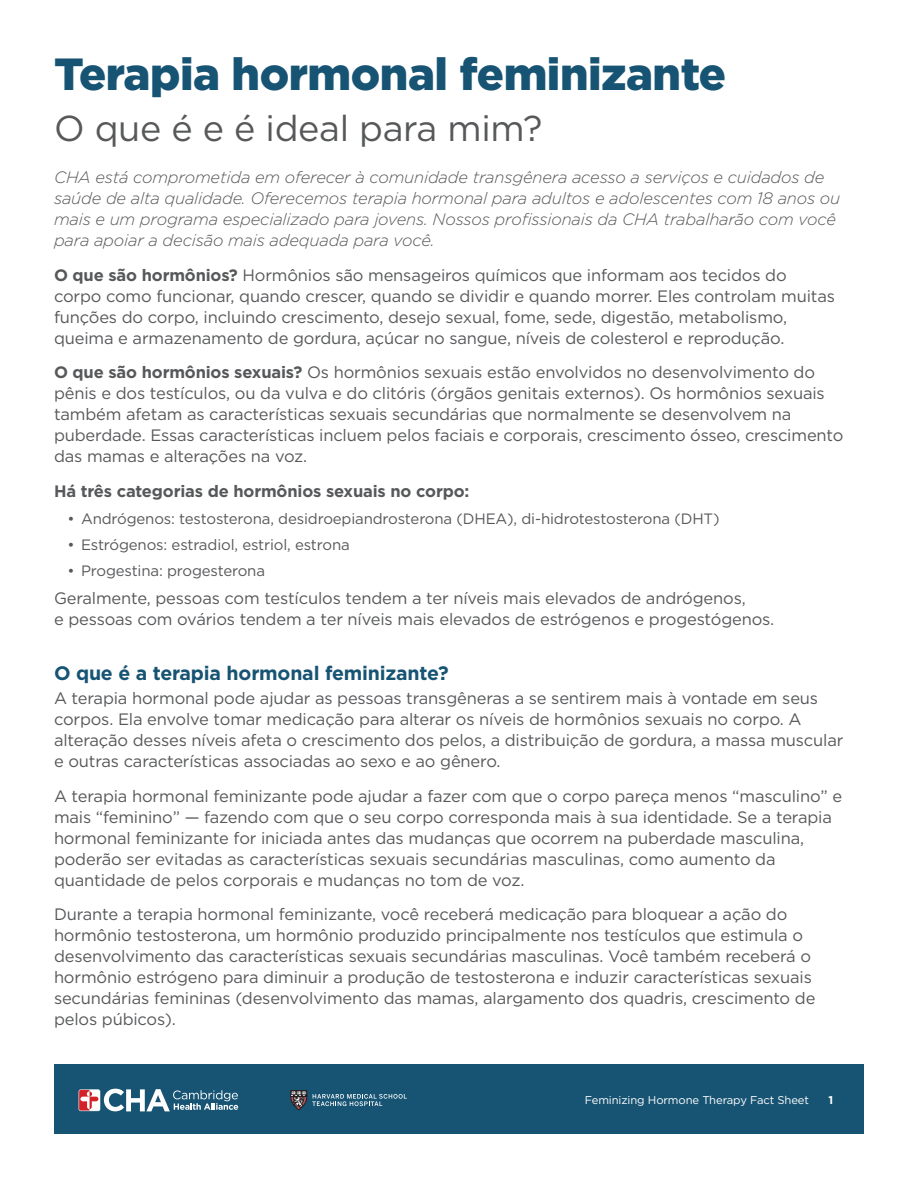
<style>
.page{position:relative;width:918px;height:1188px;background:#fff}
.page>*{position:absolute;margin:0;border:0;box-sizing:border-box;transform-origin:0 0}
.t1{font:900 45px "Gotham";letter-spacing:-.01em;color:#175473}
.t2{font:36px "Gotham";letter-spacing:-.01em;color:#57585a}
.t3{font:700 19.5px "Gotham";letter-spacing:-.01em;color:#175473}
.t4{font:16.5px/21px "Gotham";letter-spacing:-.01em;color:#57585a}
.t5{font:italic 300 16.5px/21px "Gotham";letter-spacing:-.01em;color:#57585a}
.t6{font:700 16.5px "Gotham";letter-spacing:-.01em;color:#57585a}
.t7{font:15px "Gotham";letter-spacing:-.01em;color:#57585a}
.t8{font:11.25px "Gotham";letter-spacing:-.01em;color:#fff}
.t9{font:700 11.25px "Gotham";color:#fff}
.s1{font-weight:700}
</style>
<div class="page">
<div style="left:54px;top:1065px;width:810px;height:69px;background:#175473"></div>
<svg style="left:79px;top:1089px;width:159px;height:22px"></svg>
<svg style="left:291px;top:1090px;width:116px;height:20px"></svg>
<h1 class="t1" style="left:54px;top:43px;width:674px">Terapia hormonal feminizante</h1>
<h2 class="t2" style="left:54px;top:106px;width:490px">O que é e é ideal para mim?</h2>
<p class="t5" style="left:54px;top:167px;width:788px">CHA está comprometida em oferecer à comunidade transgênera acesso a serviços e cuidados de saúde de alta qualidade. Oferecemos terapia hormonal para adultos e adolescentes com 18 anos ou mais e um programa especializado para jovens. Nossos profissionais da CHA trabalharão com você para apoiar a decisão mais adequada para você.</p>
<p class="t4" style="left:54px;top:264px;width:782px"><span class="s1">O que são hormônios?</span> Hormônios são mensageiros químicos que informam aos tecidos do corpo como funcionar, quando crescer, quando se dividir e quando morrer. Eles controlam muitas funções do corpo, incluindo crescimento, desejo sexual, fome, sede, digestão, metabolismo, queima e armazenamento de gordura, açúcar no sangue, níveis de colesterol e reprodução.</p>
<p class="t4" style="left:54px;top:362px;width:791px"><span class="s1">O que são hormônios sexuais?</span> Os hormônios sexuais estão envolvidos no desenvolvimento do pênis e dos testículos, ou da vulva e do clitóris (órgãos genitais externos). Os hormônios sexuais também afetam as características sexuais secundárias que normalmente se desenvolvem na puberdade. Essas características incluem pelos faciais e corporais, crescimento ósseo, crescimento das mamas e alterações na voz.</p>
<p class="t6" style="left:54px;top:480px;width:417px">Há três categorias de hormônios sexuais no corpo:</p>
<p class="t7" style="left:68px;top:509px;width:654px">• Andrógenos: testosterona, desidroepiandrosterona (DHEA), di-hidrotestosterona (DHT)</p>
<p class="t7" style="left:68px;top:535px;width:284px">• Estrógenos: estradiol, estriol, estrona</p>
<p class="t7" style="left:68px;top:561px;width:199px">• Progestina: progesterona</p>
<p class="t4" style="left:54px;top:587px;width:722px">Geralmente, pessoas com testículos tendem a ter níveis mais elevados de andrógenos,<br>e pessoas com ovários tendem a ter níveis mais elevados de estrógenos e progestógenos.</p>
<p class="t3" style="left:54px;top:660px;width:396px">O que é a terapia hormonal feminizante?</p>
<p class="t4" style="left:54px;top:688px;width:791px">A terapia hormonal pode ajudar as pessoas transgêneras a se sentirem mais à vontade em seus corpos. Ela envolve tomar medicação para alterar os níveis de hormônios sexuais no corpo. A alteração desses níveis afeta o crescimento dos pelos, a distribuição de gordura, a massa muscular e outras características associadas ao sexo e ao gênero.</p>
<p class="t4" style="left:54px;top:785px;width:790px">A terapia hormonal feminizante pode ajudar a fazer com que o corpo pareça menos “masculino” e mais “feminino” — fazendo com que o seu corpo corresponda mais à sua identidade. Se a terapia hormonal feminizante for iniciada antes das mudanças que ocorrem na puberdade masculina, poderão ser evitadas as características sexuais secundárias masculinas, como aumento da quantidade de pelos corporais e mudanças no tom de voz.</p>
<p class="t4" style="left:54px;top:904px;width:763px">Durante a terapia hormonal feminizante, você receberá medicação para bloquear a ação do hormônio testosterona, um hormônio produzido principalmente nos testículos que estimula o desenvolvimento das características sexuais secundárias masculinas. Você também receberá o hormônio estrógeno para diminuir a produção de testosterona e induzir características sexuais secundárias femininas (desenvolvimento das mamas, alargamento dos quadris, crescimento de pelos púbicos).</p>
<p class="t8" style="left:585px;top:1093px;width:226px">Feminizing Hormone Therapy Fact Sheet</p>
<p class="t9" style="left:829px;top:1092px;width:6px">1</p>
</div>
